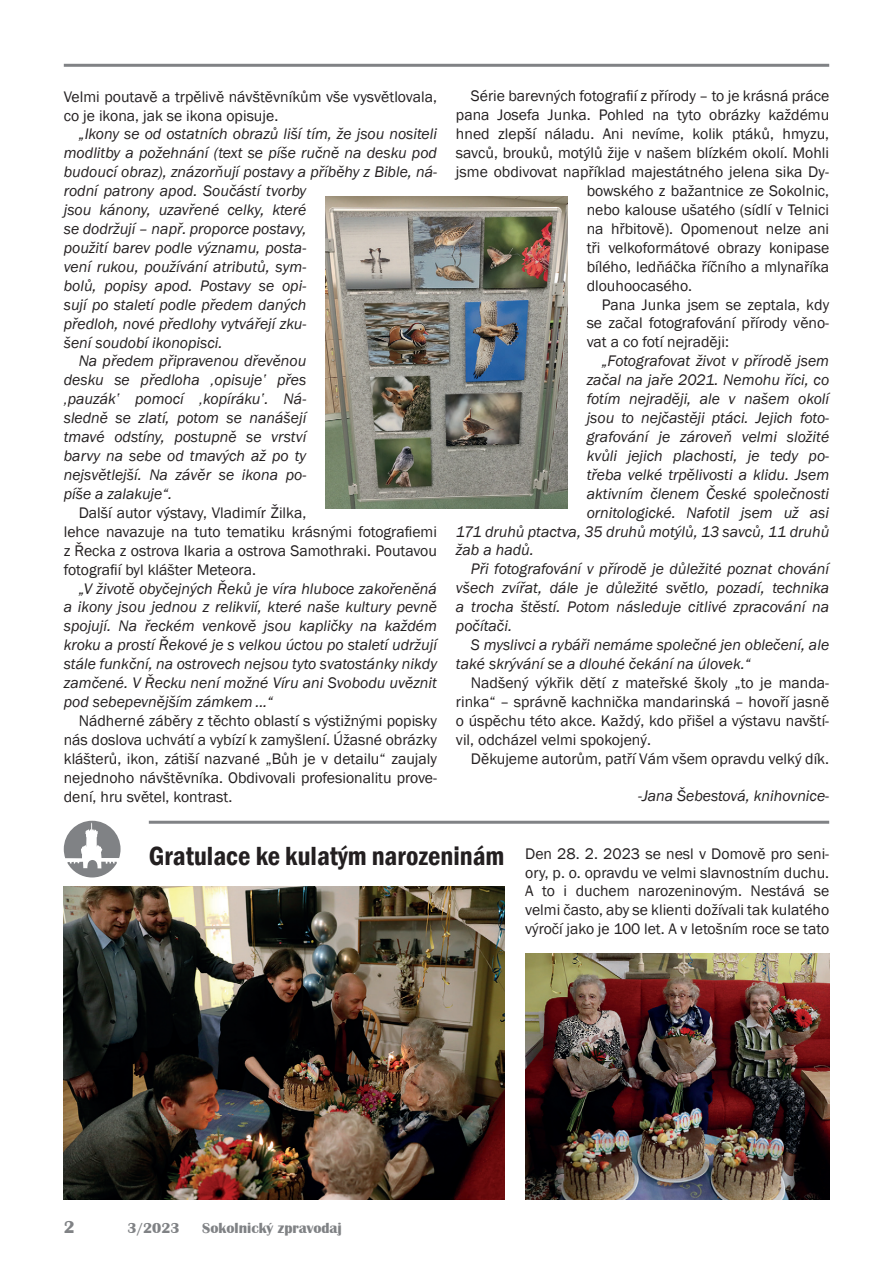
<style>
.page{position:relative;width:893px;height:1263px;background:#fff}
.page>*{position:absolute;margin:0;border:0;box-sizing:border-box;transform-origin:0 0}
.t1{font:700 18px "Britannic";color:#808285}
.t2{font:italic 15.75px/18.9px "Franklin Gothic";color:#231f20;text-align:justify}
.t3{font:15.75px/18.9px "Franklin Gothic";color:#231f20;text-align:justify}
.t4{font:700 15px "Britannic";color:#808285}
.s1{font-weight:600;font-stretch:condensed;font-size:27px}
</style>
<div class="page">
<hr style="left:64px;top:64px;width:765px;height:3px;background:#808285">
<img style="left:325px;top:196px;width:243px;height:312px">
<img style="left:64px;top:886px;width:441px;height:313px">
<img style="left:525px;top:953px;width:304px;height:246px">
<svg style="left:64px;top:821px;width:57px;height:56px"></svg>
<hr style="left:149px;top:821px;width:680px;height:3px;background:#808285">
<p class="t3" style="left:64px;top:87px;width:375px">Velmi poutavě a trpělivě návštěvníkům vše vysvětlovala, co je ikona, jak se ikona opisuje.</p>
<p class="t2" style="left:79px;top:125px;width:360px">„Ikony se od ostatních obrazů liší tím, že jsou nositeli</p>
<p class="t2" style="left:64px;top:144px;width:375px">modlitby a požehnání (text se píše ručně na desku pod</p>
<p class="t2" style="left:64px;top:163px;width:375px">budoucí obraz), znázorňují postavy a příběhy z Bible, ná-</p>
<p class="t2" style="left:64px;top:182px;width:244px">rodní patrony apod. Součástí tvorby</p>
<p class="t2" style="left:64px;top:201px;width:244px">jsou kánony, uzavřené celky, které</p>
<p class="t2" style="left:64px;top:220px;width:244px">se dodržují – např. proporce postavy,</p>
<p class="t2" style="left:64px;top:239px;width:244px">použití barev podle významu, posta-</p>
<p class="t2" style="left:64px;top:257px;width:244px">vení rukou, používání atributů, sym-</p>
<p class="t2" style="left:64px;top:276px;width:244px">bolů, popisy apod. Postavy se opi-</p>
<p class="t2" style="left:64px;top:295px;width:244px">sují po staletí podle předem daných</p>
<p class="t2" style="left:64px;top:314px;width:244px">předloh, nové předlohy vytvářejí zku-</p>
<p class="t2" style="left:64px;top:333px;width:160px">šení soudobí ikonopisci.</p>
<p class="t2" style="left:79px;top:352px;width:229px">Na předem připravenou dřevěnou</p>
<p class="t2" style="left:64px;top:371px;width:244px">desku se předloha ‚opisuje‛ přes</p>
<p class="t2" style="left:64px;top:390px;width:244px">‚pauzák‛ pomocí ‚kopíráku‛. Ná-</p>
<p class="t2" style="left:64px;top:409px;width:244px">sledně se zlatí, potom se nanášejí</p>
<p class="t2" style="left:64px;top:428px;width:244px">tmavé odstíny, postupně se vrství</p>
<p class="t2" style="left:64px;top:447px;width:244px">barvy na sebe od tmavých až po ty</p>
<p class="t2" style="left:64px;top:466px;width:244px">nejsvětlejší. Na závěr se ikona po-</p>
<p class="t2" style="left:64px;top:484px;width:110px">píše a zalakuje“.</p>
<p class="t3" style="left:64px;top:503px;width:375px;text-align:left;text-indent:15px">Další autor výstavy, Vladimír Žilka,<br>lehce navazuje na tuto tematiku krásnými fotografiemi z Řecka z ostrova Ikaria a ostrova Samothraki. Poutavou fotografií byl klášter Meteora.</p>
<p class="t2" style="left:64px;top:579px;width:375px;text-indent:15px">„V životě obyčejných Řeků je víra hluboce zakořeněná a ikony jsou jednou z relikvií, které naše kultury pevně spojují. Na řeckém venkově jsou kapličky na každém kroku a prostí Řekové je s velkou úctou po staletí udržují stále funkční, na ostrovech nejsou tyto svatostánky nikdy zamčené. V Řecku není možné Víru ani Svobodu uvěznit pod sebepevnějším zámkem ...“</p>
<p class="t3" style="left:64px;top:711px;width:375px;text-indent:15px">Nádherné záběry z těchto oblastí s výstižnými popisky nás doslova uchvátí a vybízí k zamyšlení. Úžasné obrázky klášterů, ikon, zátiší nazvané „Bůh je v detailu“ zaujaly nejednoho návštěvníka. Obdivovali profesionalitu prove&shy;dení, hru světel, kontrast.</p>
<p class="t3" style="left:471px;top:87px;width:360px">Série barevných fotografií z přírody – to je krásná práce</p>
<p class="t3" style="left:456px;top:106px;width:375px">pana Josefa Junka. Pohled na tyto obrázky každému</p>
<p class="t3" style="left:456px;top:125px;width:375px">hned zlepší náladu. Ani nevíme, kolik ptáků, hmyzu,</p>
<p class="t3" style="left:456px;top:144px;width:375px">savců, brouků, motýlů žije v našem blízkém okolí. Mohli</p>
<p class="t3" style="left:456px;top:163px;width:375px">jsme obdivovat například majestátného jelena sika Dy-</p>
<p class="t3" style="left:587px;top:182px;width:244px">bowského z bažantnice ze Sokolnic,</p>
<p class="t3" style="left:587px;top:201px;width:244px">nebo kalouse ušatého (sídlí v Telnici</p>
<p class="t3" style="left:587px;top:219px;width:244px">na hřbitově). Opomenout nelze ani</p>
<p class="t3" style="left:587px;top:238px;width:244px">tři velkoformátové obrazy konipase</p>
<p class="t3" style="left:587px;top:257px;width:244px">bílého, ledňáčka říčního a mlynaříka</p>
<p class="t3" style="left:587px;top:276px;width:107px">dlouhoocasého.</p>
<p class="t3" style="left:602px;top:295px;width:229px">Pana Junka jsem se zeptala, kdy</p>
<p class="t3" style="left:587px;top:314px;width:244px">se začal fotografování přírody věno-</p>
<p class="t3" style="left:587px;top:333px;width:144px">vat a co fotí nejraději:</p>
<p class="t2" style="left:602px;top:352px;width:229px">„Fotografovat život v přírodě jsem</p>
<p class="t2" style="left:587px;top:371px;width:244px">začal na jaře 2021. Nemohu říci, co</p>
<p class="t2" style="left:587px;top:390px;width:244px">fotím nejraději, ale v našem okolí</p>
<p class="t2" style="left:587px;top:409px;width:244px">jsou to nejčastěji ptáci. Jejich foto-</p>
<p class="t2" style="left:587px;top:427px;width:244px">grafování je zároveň velmi složité</p>
<p class="t2" style="left:587px;top:446px;width:244px">kvůli jejich plachosti, je tedy po-</p>
<p class="t2" style="left:587px;top:465px;width:244px">třeba velké trpělivosti a klidu. Jsem</p>
<p class="t2" style="left:587px;top:484px;width:244px">aktivním členem České společnosti</p>
<p class="t2" style="left:587px;top:503px;width:244px">ornitologické. Nafotil jsem už asi</p>
<p class="t2" style="left:456px;top:522px;width:375px">171 druhů ptactva, 35 druhů motýlů, 13 savců, 11 druhů</p>
<p class="t2" style="left:456px;top:541px;width:79px">žab a hadů.</p>
<p class="t2" style="left:471px;top:560px;width:360px">Při fotografování v přírodě je důležité poznat chování</p>
<p class="t2" style="left:456px;top:579px;width:375px">všech zvířat, dále je důležité světlo, pozadí, technika</p>
<p class="t2" style="left:456px;top:598px;width:375px">a trocha štěstí. Potom následuje citlivé zpracování na</p>
<p class="t2" style="left:456px;top:617px;width:57px">počítači.</p>
<p class="t2" style="left:471px;top:636px;width:360px">S myslivci a rybáři nemáme společné jen oblečení, ale</p>
<p class="t2" style="left:456px;top:654px;width:296px">také skrývání se a dlouhé čekání na úlovek.“</p>
<p class="t3" style="left:456px;top:673px;width:375px;text-indent:15px">Nadšený výkřik dětí z mateřské školy „to je manda&shy;rinka“ – správně kachnička mandarinská – hovoří jasně o úspěchu této akce. Každý, kdo přišel a výstavu navští&shy;vil, odcházel velmi spokojený.</p>
<p class="t3" style="left:471px;top:749px;width:360px">Děkujeme autorům, patří Vám všem opravdu velký dík.</p>
<p class="t2" style="left:638px;top:787px;width:193px">-Jana Šebestová, knihovnice-</p>
<p class="t3" style="left:525px;top:844px;width:306px;text-indent:-376px"><span class="s1">Gratulace ke kulatým narozeninám</span> Den 28. 2. 2023 se nesl v Domově pro seni&shy;ory, p. o. opravdu ve velmi slavnostním duchu.<br>A to i duchem narozeninovým. Nestává se velmi často, aby se klienti dožívali tak kulatého výročí jako je 100 let. A v letošním roce se tato</p>
<p class="t1" style="left:64px;top:1217px;width:12px">2</p>
<p class="t4" style="left:128px;top:1220px;width:54px">3/2023</p>
<p class="t4" style="left:202px;top:1220px;width:141px">Sokolnický zpravodaj</p>
</div>
